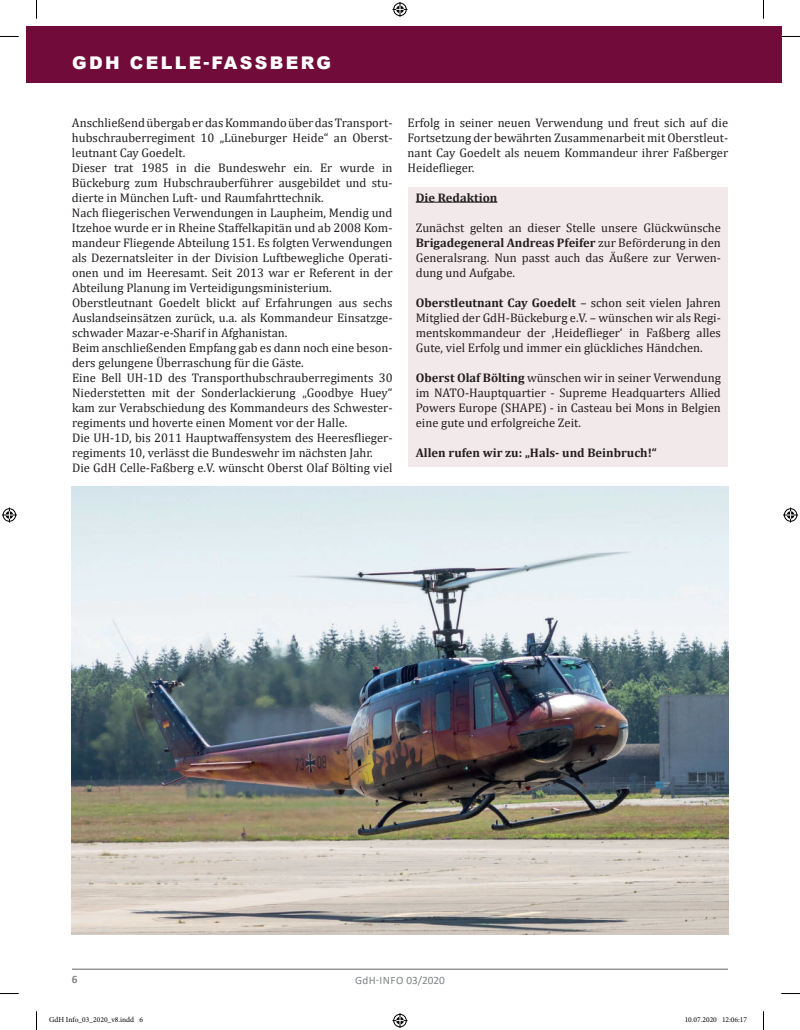
<style>
.page{position:relative;width:800px;height:1030px;background:#fff}
.page>*{position:absolute;margin:0;border:0;box-sizing:border-box;transform-origin:0 0}
.t1{font:900 17.5px "Arial";letter-spacing:.135em;color:#fff}
.t2{font:12.5px/15px "Cambria";color:#231f20;text-align:justify}
.t3{font:700 12.5px "Cambria";color:#231f20}
.t4{font:11.25px "Calibri";letter-spacing:.02em;color:#808285}
.t5{font:700 11.25px "Calibri";color:#808285}
.t6{font:7.5px "Minion Pro";color:#000}
.s1{font-weight:700}
</style>
<div class="page">
<hr style="left:72px;top:968px;width:655px;height:1px;background:#636366">
<div style="left:26px;top:26px;width:755px;height:57px;background:#710b3a"></div>
<img style="left:72px;top:486px;width:655px;height:449px">
<div style="left:408px;top:187px;width:319px;height:279px;background:#f1e9ea"></div>
<hr style="left:415px;top:202px;width:82px;height:1px;background:#231f20">
<svg style="left:0;top:36px;width:19px;height:1px"></svg>
<svg style="left:781px;top:36px;width:18px;height:1px"></svg>
<svg style="left:0;top:993px;width:19px;height:1px"></svg>
<svg style="left:781px;top:993px;width:18px;height:1px"></svg>
<svg style="left:36px;top:0;width:1px;height:19px"></svg>
<svg style="left:36px;top:1011px;width:1px;height:19px"></svg>
<svg style="left:763px;top:0;width:1px;height:19px"></svg>
<svg style="left:763px;top:1011px;width:1px;height:19px"></svg>
<svg style="left:392px;top:2px;width:15px;height:15px"></svg>
<svg style="left:392px;top:1013px;width:15px;height:15px"></svg>
<svg style="left:2px;top:507px;width:15px;height:15px"></svg>
<svg style="left:783px;top:507px;width:14px;height:15px"></svg>
<h1 class="t1" style="left:72px;top:57px;width:260px">GDH CELLE-FASSBERG</h1>
<p class="t2" style="left:72px;top:115px;width:322px;text-align:left">Anschließend übergab er das Kommando über das Transport&shy;hubschrauberregiment 10 „Lüneburger Heide“ an Oberst&shy;leutnant Cay Goedelt.<br>Dieser trat 1985 in die Bundeswehr ein. Er wurde in Bückeburg zum Hubschrauberführer ausgebildet und stu&shy;dierte in München Luft- und Raumfahrttechnik.<br>Nach fliegerischen Verwendungen in Laupheim, Mendig und Itzehoe wurde er in Rheine Staffelkapitän und ab 2008 Kom&shy;mandeur Fliegende Abteilung 151. Es folgten Verwendungen als Dezernatsleiter in der Division Luftbewegliche Operati&shy;onen und im Heeresamt. Seit 2013 war er Referent in der Abteilung Planung im Verteidigungsministerium.<br>Oberstleutnant Goedelt blickt auf Erfahrungen aus sechs Auslandseinsätzen zurück, u.a. als Kommandeur Einsatzge&shy;schwader Mazar-e-Sharif in Afghanistan.<br>Beim anschließenden Empfang gab es dann noch eine beson&shy;ders gelungene Überraschung für die Gäste.<br>Eine Bell UH-1D des Transporthubschrauberregiments 30<br>Niederstetten mit der Sonderlackierung „Goodbye Huey“ kam zur Verabschiedung des Kommandeurs des Schwester&shy;regiments und hoverte einen Moment vor der Halle.<br>Die UH-1D, bis 2011 Hauptwaffensystem des Heeresflieger&shy;regiments 10, verlässt die Bundeswehr im nächsten Jahr.<br>Die GdH Celle-Faßberg e.V. wünscht Oberst Olaf Bölting viel</p>
<p class="t2" style="left:407px;top:115px;width:322px">Erfolg in seiner neuen Verwendung und freut sich auf die Fortsetzung der bewährten Zusammenarbeit mit Oberstleut&shy;nant Cay Goedelt als neuem Kommandeur ihrer Faßberger Heideflieger.</p>
<p class="t3" style="left:415px;top:193px;width:83px">Die Redaktion</p>
<p class="t2" style="left:415px;top:220px;width:306px">Zunächst gelten an dieser Stelle unsere Glückwünsche <span class="s1">Brigadegeneral Andreas Pfeifer</span> zur Beförderung in den Generalsrang. Nun passt auch das Äußere zur Verwen&shy;dung und Aufgabe.</p>
<p class="t2" style="left:415px;top:295px;width:306px"><span class="s1">Oberstleutnant Cay Goedelt</span> – schon seit vielen Jahren Mitglied der GdH-Bückeburg e.V. – wünschen wir als Regi&shy;mentskommandeur der ‚Heideflieger‘ in Faßberg alles Gute, viel Erfolg und immer ein glückliches Händchen.</p>
<p class="t2" style="left:415px;top:370px;width:306px"><span class="s1">Oberst Olaf Bölting</span> wünschen wir in seiner Verwendung im NATO-Hauptquartier - Supreme Headquarters Allied Powers Europe (SHAPE) - in Casteau bei Mons in Belgien eine gute und erfolgreiche Zeit.</p>
<p class="t3" style="left:415px;top:448px;width:242px">Allen rufen wir zu: „Hals- und Beinbruch!“</p>
<p class="t5" style="left:72px;top:974px;width:7px">6</p>
<p class="t4" style="left:355px;top:973px;width:91px">GdH-INFO 03/2020</p>
<p class="t6" style="left:49px;top:1017px;width:95px">GdH Info_03_2020_v8.indd 6</p>
<p class="t6" style="left:684px;top:1017px;width:64px">10.07.2020 12:06:17</p>
</div>
